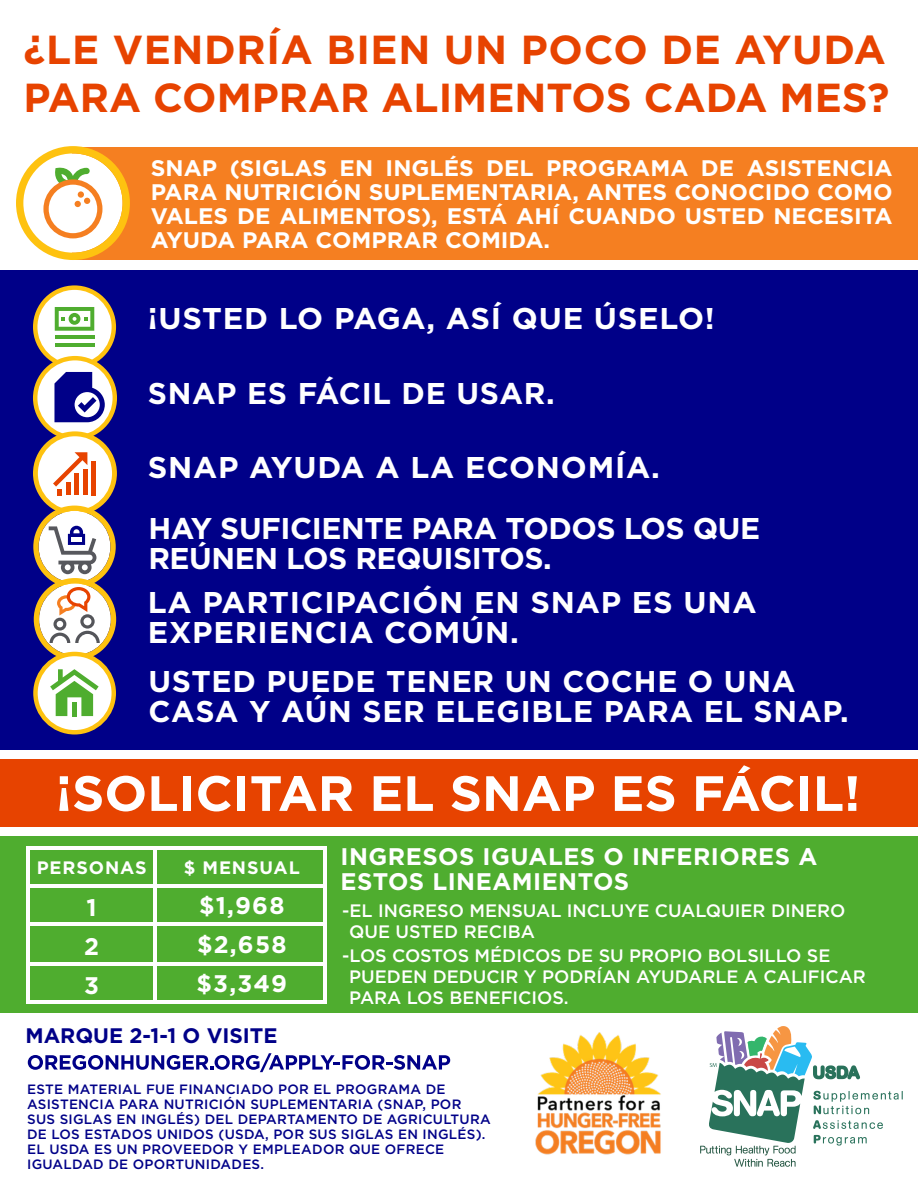
<style>
.page{position:relative;width:918px;height:1188px;background:#fff}
.page>*{position:absolute;margin:0;border:0;box-sizing:border-box;transform-origin:0 0}
.t1{font:700 49.5px "Gotham";color:#fff}
.t2{font:700 40.5px/48.6px "Gotham";color:#e74300}
.t3{font:700 30px/30px "Gotham";letter-spacing:.025em;color:#fff}
.t4{font:700 30px/60.8px "Gotham";letter-spacing:-.015em;color:#fff}
.t5{font:700 24px/39px "Gotham";letter-spacing:.02em;color:#fff;text-align:justify}
.t6{font:700 22.5px/24px "Gotham";color:#fff;text-align:justify}
.t7{font:700 21px "Gotham";color:#008}
.t8{font:500 18px/21px "Gotham";color:#fff}
.t9{font:700 18px "Gotham";letter-spacing:.05em;color:#fff}
.t10{font:500 13.5px/15px "Gotham";letter-spacing:.02em;color:#008}
</style>
<div class="page">
<div style="left:0;top:270px;width:918px;height:479px;background:#008"></div>
<div style="left:72px;top:147px;width:846px;height:112px;background:#f57f21"></div>
<div style="left:0;top:837px;width:918px;height:176px;background:#4fad2f"></div>
<svg style="left:16px;top:146px;width:114px;height:114px"></svg>
<hr style="left:26px;top:848px;width:4px;height:154px;background:#fff">
<hr style="left:28px;top:922px;width:297px;height:4px;background:#fff">
<hr style="left:28px;top:962px;width:297px;height:4px;background:#fff">
<hr style="left:28px;top:884px;width:297px;height:4px;background:#fff">
<hr style="left:153px;top:849px;width:4px;height:153px;background:#fff">
<hr style="left:323px;top:849px;width:4px;height:153px;background:#fff">
<hr style="left:26px;top:846px;width:301px;height:4px;background:#fff">
<svg style="left:700px;top:1026px;width:203px;height:141px"></svg>
<hr style="left:27px;top:1000px;width:300px;height:4px;background:#fff">
<div style="left:1px;top:759px;width:917px;height:68px;background:#e74300"></div>
<svg style="left:35px;top:654px;width:79px;height:78px;background:#fef5db"></svg>
<div style="left:33px;top:652px;width:83px;height:83px;border:4px solid #fec210;border-radius:50%"></div>
<svg style="left:50px;top:669px;width:49px;height:47px;background:#a7d697"></svg>
<div style="left:72px;top:702px;width:5px;height:14px;background:#4fad2f"></div>
<svg style="left:33px;top:285px;width:84px;height:375px"></svg>
<svg style="left:28px;top:1053px;width:422px;height:19px"></svg>
<img style="left:535px;top:1033px;width:126px;height:122px">
<h2 class="t2" style="left:24px;top:25px;width:867px">¿LE VENDRÍA BIEN UN POCO DE AYUDA<br>PARA COMPRAR ALIMENTOS CADA MES?</h2>
<h3 class="t6" style="left:151px;top:156px;width:743px">SNAP (SIGLAS EN INGLÉS DEL PROGRAMA DE ASISTENCIA PARA NUTRICIÓN SUPLEMENTARIA, ANTES CONOCIDO COMO VALES DE ALIMENTOS), ESTÁ AHÍ CUANDO USTED NECESITA AYUDA PARA COMPRAR COMIDA.</h3>
<h3 class="t3" style="left:148px;top:303px;width:569px">¡USTED LO PAGA, ASÍ QUE ÚSELO!</h3>
<h3 class="t3" style="left:148px;top:378px;width:409px">SNAP ES FÁCIL DE USAR.</h3>
<h3 class="t4" style="left:148px;top:437px;width:614px">SNAP AYUDA A LA ECONOMÍA.<br>HAY SUFICIENTE PARA TODOS LOS QUE</h3>
<h3 class="t4" style="left:148px;top:528px;width:405px">REÚNEN LOS REQUISITOS.</h3>
<h3 class="t3" style="left:148px;top:587px;width:610px">LA PARTICIPACIÓN EN SNAP ES UNA<br>EXPERIENCIA COMÚN.</h3>
<h3 class="t3" style="left:148px;top:666px;width:702px">USTED PUEDE TENER UN COCHE O UNA<br>CASA Y AÚN SER ELEGIBLE PARA EL SNAP.</h3>
<h1 class="t1" style="left:56px;top:761px;width:806px">¡SOLICITAR EL SNAP ES FÁCIL!</h1>
<h3 class="t5" style="left:341px;top:843px;width:478px;line-height:25.5px">INGRESOS IGUALES O INFERIORES A<br>ESTOS LINEAMIENTOS</h3>
<h3 class="t9" style="left:37px;top:856px;width:111px">PERSONAS</h3>
<h3 class="t9" style="left:184px;top:856px;width:118px">$ MENSUAL</h3>
<h3 class="t5" style="left:84px;top:887px;width:16px">1<br>2<br>3</h3>
<h3 class="t5" style="left:197px;top:886px;width:92px">$1,968 $2,658 $3,349</h3>
<h3 class="t8" style="left:349px;top:900px;width:498px;text-indent:-7px">-EL INGRESO MENSUAL INCLUYE CUALQUIER DINERO<br>QUE USTED RECIBA</h3>
<h3 class="t8" style="left:349px;top:945px;width:518px;text-indent:-7px">-LOS COSTOS MÉDICOS DE SU PROPIO BOLSILLO SE<br>PUEDEN DEDUCIR Y PODRÍAN AYUDARLE A CALIFICAR<br>PARA LOS BENEFICIOS.</h3>
<h3 class="t7" style="left:25px;top:1022px;width:254px">MARQUE 2-1-1 O VISITE</h3>
<p class="t10" style="left:27px;top:1082px;width:465px">ESTE MATERIAL FUE FINANCIADO POR EL PROGRAMA DE ASISTENCIA PARA NUTRICIÓN SUPLEMENTARIA (SNAP, POR SUS SIGLAS EN INGLÉS) DEL DEPARTAMENTO DE AGRICULTURA DE LOS ESTADOS UNIDOS (USDA, POR SUS SIGLAS EN INGLÉS).<br>EL USDA ES UN PROVEEDOR Y EMPLEADOR QUE OFRECE IGUALDAD DE OPORTUNIDADES.</p>
</div>
